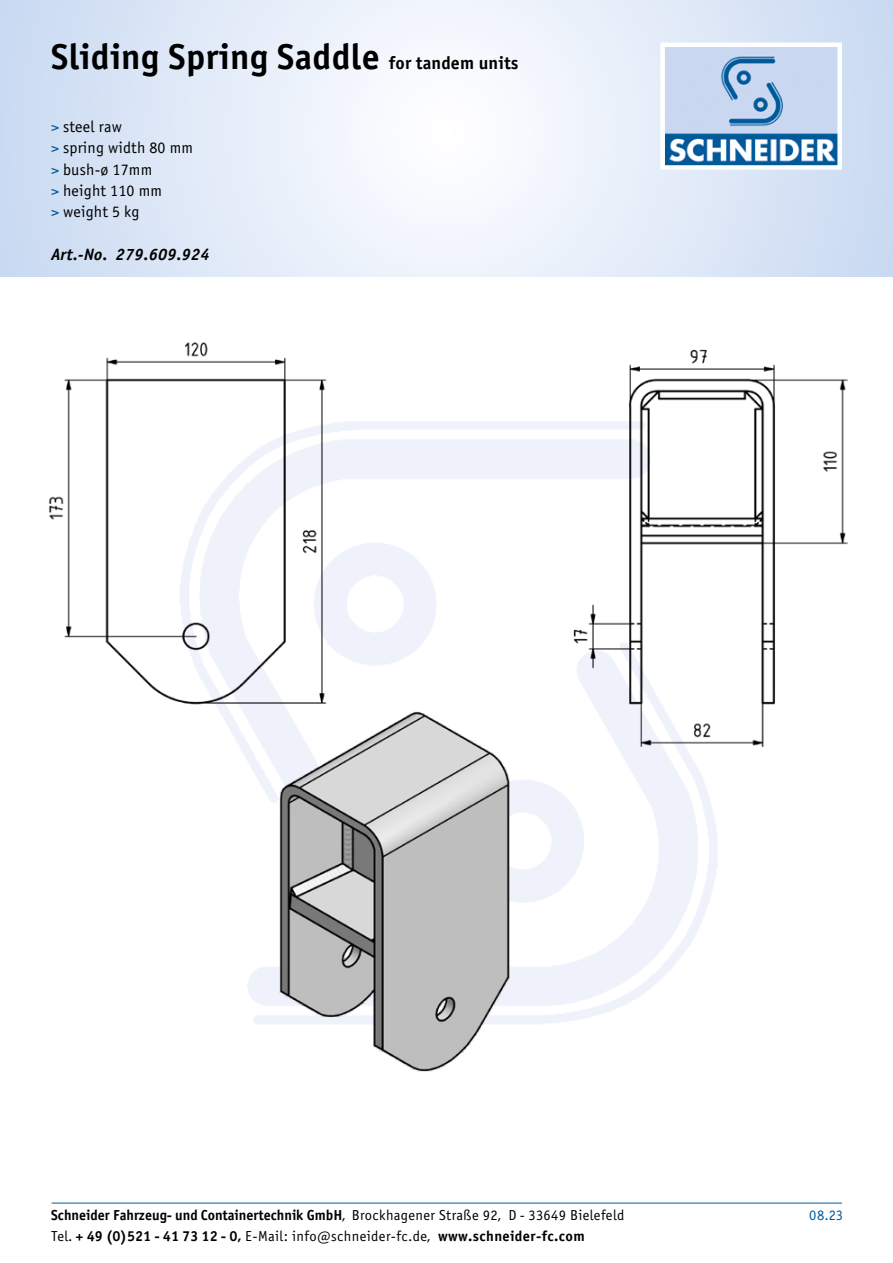
<style>
.page{position:relative;width:893px;height:1263px;background:#fff}
.page>*{position:absolute;margin:0;border:0;box-sizing:border-box;transform-origin:0 0}
.t1{font:36px "Officina Sans Bold ITC";letter-spacing:.01em;color:#000}
.t2{font:italic 16.5px "Officina Sans Bold ITC";letter-spacing:.01em;color:#000}
.t3{font:16.05px/21.3px "Officina Sans Book ITC";letter-spacing:.01em;color:#000}
.t4{font:14.55px "Officina Sans Bold ITC";color:#000}
.t5{font:14.55px "Officina Sans Bold ITC";letter-spacing:.025em;color:#000}
.t6{font:14.55px "Officina Sans Book ITC";color:#005a9a}
.s1{font-size:18px}
.s2{color:#005a9a}
.s3{font-family:"Officina Sans Book ITC"}
</style>
<div class="page">
<svg style="left:0;top:0;width:893px;height:276px"></svg>
<img style="left:665px;top:48px;width:172px;height:117px">
<div style="left:660px;top:43px;width:182px;height:127px;border:4px solid #fff"></div>
<img style="left:49px;top:342px;width:798px;height:729px">
<hr style="left:52px;top:1203px;width:790px;height:1px;background:#005a9a">
<h1 class="t1" style="left:51px;top:34px;width:469px">Sliding Spring Saddle <span class="s1">for tandem units</span></h1>
<p class="t3" style="left:51px;top:116px;width:144px"><span class="s2">&gt;</span> steel raw<br><span class="s2">&gt;</span> spring width 80 mm <span class="s2">&gt;</span> bush-ø 17mm<br><span class="s2">&gt;</span> height 110 mm<br><span class="s2">&gt;</span> weight 5 kg</p>
<p class="t2" style="left:51px;top:245px;width:160px">Art.-No. 279.609.924</p>
<p class="t4" style="left:51px;top:1206px;width:575px">Schneider Fahrzeug- und Containertechnik GmbH<span class="s3">, Brockhagener Straße 92, D - 33649 Bielefeld</span></p>
<p class="t6" style="left:809px;top:1206px;width:35px">08.23</p>
<p class="t5" style="left:51px;top:1227px;width:535px"><span class="s3">Tel.</span> + 49 (0)521 - 41 73 12 - 0, <span class="s3">E-Mail: info@schneider-fc.de,</span> www.schneider-fc.com</p>
</div>
